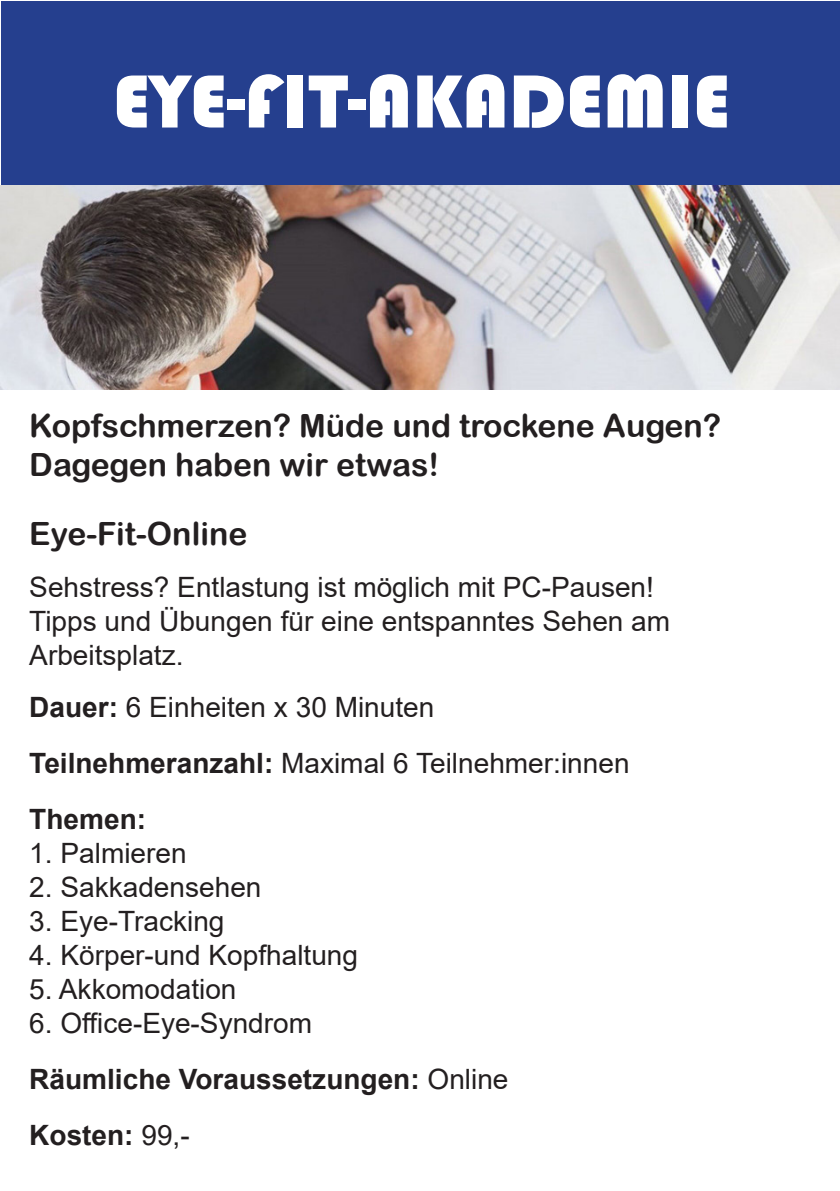
<style>
.page{position:relative;width:840px;height:1191px;background:#fff}
.page>*{position:absolute;margin:0;border:0;box-sizing:border-box;transform-origin:0 0}
.t1{font:78px "Bauhaus 93";color:#fff}
.Subtext{font:32px "Arial Rounded MT Bold";color:#231f20}
.Subtext-2{font:28px/34px "Arial";color:#231f20}
.Subtext-3{font:700 28px "Arial";color:#231f20}
.s1{font-weight:700}
.s2{font-weight:400}
</style>
<div class="page">
<div style="left:1px;top:1px;width:838px;height:184px;background:#253f8e"></div>
<img style="left:1px;top:185px;width:837px;height:205px">
<p class="t1" style="left:113px;top:57px;width:618px">EYE-FIT-AKADEMIE</p>
<p class="Subtext" style="left:29px;top:407px;width:693px">Kopfschmerzen? Müde und trockene Augen?</p>
<p class="Subtext" style="left:29px;top:445px;width:411px">Dagegen haben wir etwas!</p>
<p class="Subtext" style="left:29px;top:515px;width:219px">Eye-Fit-Online</p>
<p class="Subtext-2" style="left:29px;top:570px;width:626px">Sehstress? Entlastung ist möglich mit PC-Pausen!</p>
<p class="Subtext-2" style="left:29px;top:604px;width:642px">Tipps und Übungen für eine entspanntes Sehen am<br>Arbeitsplatz.</p>
<p class="Subtext-2" style="left:29px;top:690px;width:406px"><span class="s1">Dauer:</span> 6 Einheiten x 30 Minuten</p>
<p class="Subtext-2" style="left:29px;top:746px;width:601px"><span class="s1">Teilnehmeranzahl:</span> Maximal 6 Teilnehmer:innen</p>
<p class="Subtext-3" style="left:29px;top:799px;width:118px">Themen:</p>
<p class="Subtext-2" style="left:29px;top:836px;width:159px">1. Palmieren</p>
<p class="Subtext-2" style="left:29px;top:870px;width:233px">2. Sakkadensehen</p>
<p class="Subtext-2" style="left:29px;top:904px;width:197px">3. Eye-Tracking</p>
<p class="Subtext-2" style="left:29px;top:938px;width:330px">4. Körper-und Kopfhaltung</p>
<p class="Subtext-2" style="left:29px;top:972px;width:209px">5. Akkomodation</p>
<p class="Subtext-2" style="left:29px;top:1006px;width:284px">6. Office-Eye-Syndrom</p>
<p class="Subtext-3" style="left:29px;top:1059px;width:480px">Räumliche Voraussetzungen: <span class="s2">Online</span></p>
<p class="Subtext-3" style="left:29px;top:1115px;width:162px">Kosten: <span class="s2">99,-</span></p>
</div>
